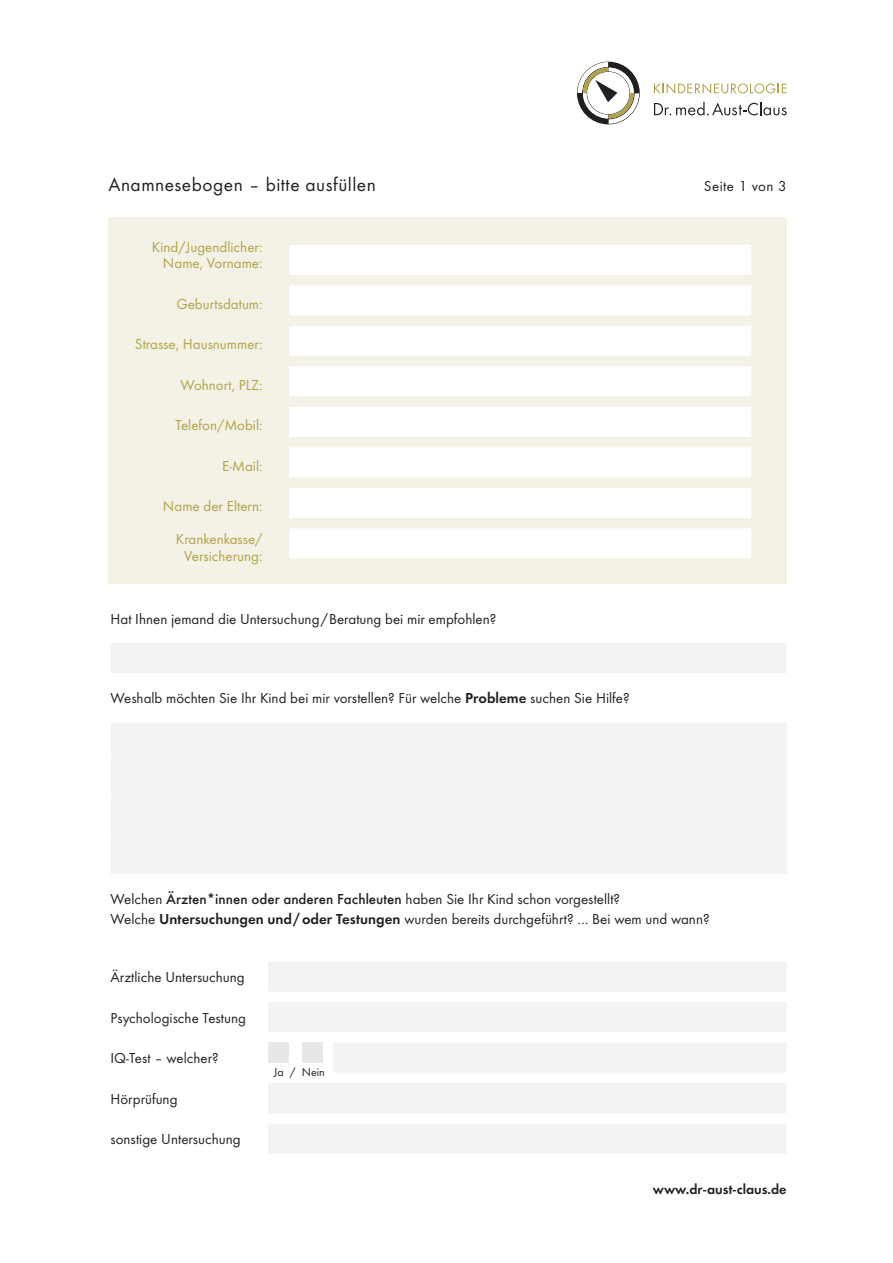
<style>
.page{position:relative;width:893px;height:1263px;background:#fff}
.page>*{position:absolute;margin:0;border:0;box-sizing:border-box;transform-origin:0 0}
.t1{font:19.5px "Futura T";letter-spacing:.025em;color:#231f20}
.t2{font:15px/19.5px "Futura T";color:#231f20}
.t3{font:15px/16.5px "Futura T";color:#b1a345;text-align:right}
.t4{font:15px "Futura T";letter-spacing:.025em;color:#231f20}
.t5{font:600 14.25px "Futura T";color:#231f20}
.t6{font:12px "Futura T";color:#231f20}
.s1{font-weight:600}
.s2{font-weight:500}
</style>
<div class="page">
<div style="left:112px;top:724px;width:675px;height:149px;background:#f2f3f4"></div>
<div style="left:108px;top:217px;width:679px;height:366px;background:#f4f2e7"></div>
<div style="left:111px;top:643px;width:676px;height:30px;background:#f2f3f4"></div>
<div style="left:111px;top:723px;width:676px;height:30px;background:#f2f3f4"></div>
<div style="left:111px;top:763px;width:676px;height:30px;background:#f2f3f4"></div>
<div style="left:111px;top:804px;width:676px;height:30px;background:#f2f3f4"></div>
<div style="left:111px;top:844px;width:676px;height:30px;background:#f2f3f4"></div>
<svg style="left:577px;top:62px;width:63px;height:62px"></svg>
<svg style="left:654px;top:83px;width:133px;height:11px"></svg>
<svg style="left:654px;top:102px;width:133px;height:13px"></svg>
<div style="left:289px;top:245px;width:462px;height:30px;background:#fff"></div>
<div style="left:289px;top:285px;width:462px;height:30px;background:#fff"></div>
<div style="left:289px;top:326px;width:462px;height:30px;background:#fff"></div>
<div style="left:289px;top:366px;width:462px;height:30px;background:#fff"></div>
<div style="left:289px;top:407px;width:462px;height:30px;background:#fff"></div>
<div style="left:289px;top:447px;width:462px;height:30px;background:#fff"></div>
<div style="left:289px;top:488px;width:462px;height:30px;background:#fff"></div>
<div style="left:289px;top:528px;width:462px;height:30px;background:#fff"></div>
<div style="left:268px;top:962px;width:519px;height:30px;background:#f2f3f4"></div>
<div style="left:268px;top:1002px;width:519px;height:30px;background:#f2f3f4"></div>
<div style="left:268px;top:1043px;width:519px;height:30px;background:#f2f3f4"></div>
<div style="left:268px;top:1083px;width:519px;height:30px;background:#f2f3f4"></div>
<div style="left:268px;top:1124px;width:519px;height:30px;background:#f2f3f4"></div>
<div style="left:266px;top:1035px;width:67px;height:43px;background:#fff"></div>
<div style="left:268px;top:1043px;width:20px;height:20px;background:#e6e7e9"></div>
<div style="left:302px;top:1043px;width:20px;height:20px;background:#e6e7e9"></div>
<h1 class="t1" style="left:108px;top:174px;width:269px">Anamnesebogen – bitte ausfüllen</h1>
<p class="t4" style="left:704px;top:178px;width:84px">Seite 1 von 3</p>
<p class="t3" style="left:152px;top:238px;width:112px">Kind/Jugendlicher:<br>Name, Vorname:</p>
<p class="t3" style="left:176px;top:295px;width:88px">Geburtsdatum:</p>
<p class="t3" style="left:135px;top:336px;width:129px">Strasse, Hausnummer:</p>
<p class="t3" style="left:180px;top:376px;width:84px">Wohnort, PLZ:</p>
<p class="t3" style="left:175px;top:417px;width:89px">Telefon/Mobil:</p>
<p class="t3" style="left:222px;top:457px;width:42px">E-Mail:</p>
<p class="t3" style="left:163px;top:498px;width:101px">Name der Eltern:</p>
<p class="t3" style="left:176px;top:531px;width:88px;text-align:center">Krankenkasse/<br>Versicherung:</p>
<p class="t2" style="left:111px;top:609px;width:387px">Hat Ihnen jemand die Untersuchung/Beratung bei mir empfohlen?</p>
<p class="t2" style="left:111px;top:688px;width:521px">Weshalb möchten Sie Ihr Kind bei mir vorstellen? Für welche <span class="s1">Probleme</span> suchen Sie Hilfe?</p>
<p class="t2" style="left:111px;top:889px;width:600px">Welchen <span class="s2">Ärzten*innen oder anderen Fachleuten</span> haben Sie Ihr Kind schon vorgestellt?<br>Welche <span class="s1">Untersuchungen und/oder Testungen</span> wurden bereits durchgeführt? … Bei wem und wann?</p>
<p class="t2" style="left:111px;top:967px;width:136px">Ärztliche Untersuchung</p>
<p class="t2" style="left:111px;top:1008px;width:137px">Psychologische Testung</p>
<p class="t2" style="left:111px;top:1048px;width:110px">IQ-Test – welcher?</p>
<p class="t2" style="left:111px;top:1089px;width:69px">Hörprüfung</p>
<p class="t2" style="left:111px;top:1129px;width:132px">sonstige Untersuchung</p>
<p class="t6" style="left:274px;top:1065px;width:52px">Ja / Nein</p>
<p class="t5" style="left:653px;top:1180px;width:135px">www.dr-aust-claus.de</p>
</div>
